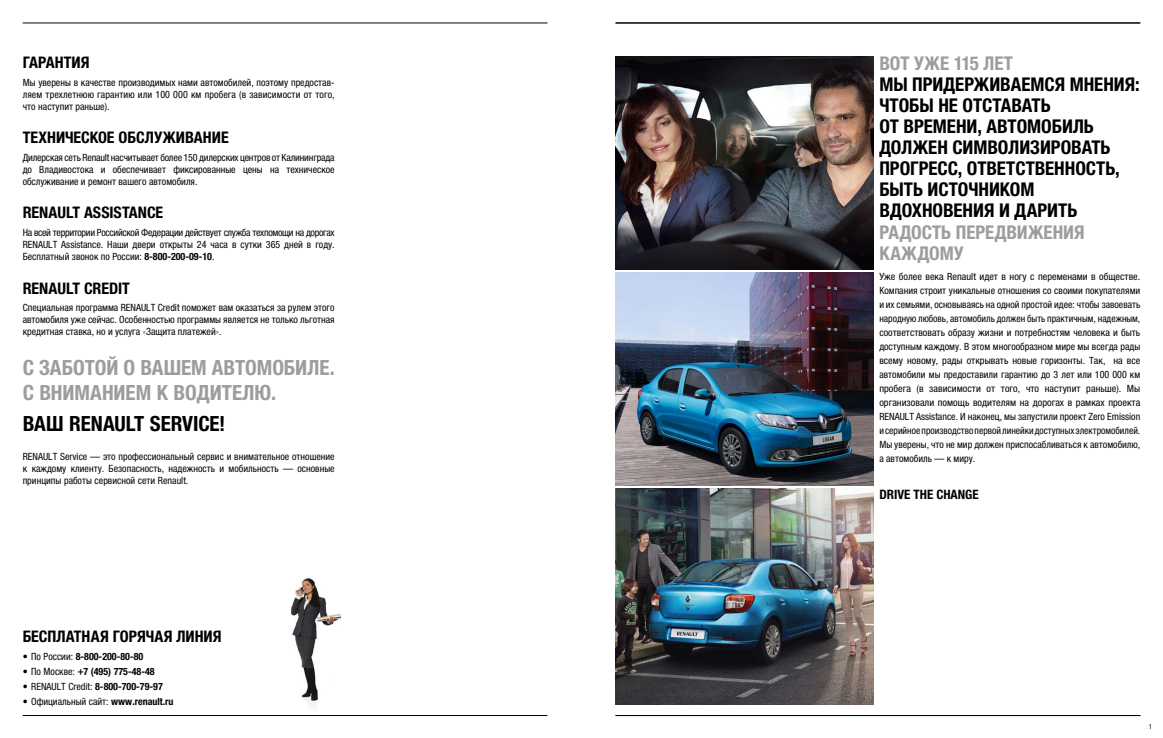
<style>
.page{position:relative;width:1163px;height:738px;background:#fff}
.page>*{position:absolute;margin:0;border:0;box-sizing:border-box;transform-origin:0 0}
.t1{font:700 condensed 21px/25.2px "Helvetica Neue LTCYR";letter-spacing:-.005em;color:#9d9d9c}
.t2{font:700 condensed 21px "Helvetica Neue LTCYR";letter-spacing:-.005em;color:#000}
.t3{font:700 condensed 19px/21px "Helvetica Neue LTCYR";letter-spacing:-.005em;color:#000}
.t4{font:700 condensed 19px/21px "Helvetica Neue LTCYR";color:#9d9d9c}
.t5{font:700 condensed 16px "Helvetica Neue LTCYR";color:#000}
.t6{font:700 condensed 13px "Helvetica Neue LTCYR";color:#000}
.t7{font:condensed 10px/14px "Helvetica Neue LTCYR";color:#000;text-align:justify}
.t8{font:700 condensed 10px "Helvetica Neue LTCYR";color:#000}
.t9{font:condensed 7px "Helvetica Neue LTCYR";color:#000}
.s1{font-weight:700}
.s2{font-weight:100}
.s3{font-weight:400}
</style>
<div class="page">
<hr style="left:615px;top:714px;width:525px;height:1px;background:#000">
<hr style="left:615px;top:23px;width:525px;height:1px;background:#000">
<img style="left:291px;top:578px;width:49px;height:127px">
<hr style="left:23px;top:714px;width:524px;height:1px;background:#000">
<hr style="left:23px;top:23px;width:524px;height:1px;background:#000">
<img style="left:615px;top:57px;width:258px;height:212px">
<img style="left:615px;top:272px;width:258px;height:213px">
<img style="left:615px;top:488px;width:258px;height:216px">
<h3 class="t5" style="left:23px;top:53px;width:68px">ГАРАНТИЯ</h3>
<p class="t7" style="left:23px;top:76px;width:313px;line-height:12px">Мы уверены в качестве производимых нами автомобилей, поэтому предостав&shy;ляем трехлетнюю гарантию или 100 000 км пробега (в зависимости от того, что наступит раньше).</p>
<h3 class="t5" style="left:23px;top:129px;width:207px">ТЕХНИЧЕСКОЕ ОБСЛУЖИВАНИЕ</h3>
<p class="t7" style="left:23px;top:151px;width:313px;line-height:12px">Дилерская сеть Renault насчитывает более 150 дилерских центров от Калининграда до Владивостока и обеспечивает фиксированные цены на техническое обслуживание и ремонт вашего автомобиля.</p>
<h3 class="t5" style="left:23px;top:204px;width:142px">RENAULT ASSISTANCE</h3>
<p class="t7" style="left:23px;top:226px;width:313px;line-height:12px">На всей территории Российской Федерации действует служба техпомощи на дорогах RENAULT Assistance. Наши двери открыты 24 часа в сутки 365 дней в году.<br>Бесплатный звонок по России: <span class="s1">8-800-200-09-10</span>.</p>
<h3 class="t5" style="left:23px;top:279px;width:109px">RENAULT CREDIT</h3>
<p class="t7" style="left:23px;top:301px;width:313px;line-height:12px">Специальная программа RENAULT Credit поможет вам оказаться за рулем этого автомобиля уже сейчас. Особенностью программы является не только льготная кредитная ставка, но и услуга <span class="s2">«</span>Защита платежей<span class="s2">»</span>.</p>
<h1 class="t1" style="left:23px;top:354px;width:313px">С ЗАБОТОЙ О ВАШЕМ АВТОМОБИЛЕ.<br>С ВНИМАНИЕМ К ВОДИТЕЛЮ.</h1>
<h1 class="t2" style="left:23px;top:411px;width:204px">ВАШ RENAULT SERVICE!</h1>
<p class="t7" style="left:23px;top:450px;width:313px;line-height:12px">RENAULT Service — это профессиональный сервис и внимательное отношение к каждому клиенту. Безопасность, надежность и мобильность — основные принципы работы сервисной сети Renault.</p>
<h3 class="t5" style="left:23px;top:627px;width:200px">БЕСПЛАТНАЯ ГОРЯЧАЯ ЛИНИЯ</h3>
<p class="t8" style="left:23px;top:650px;width:122px"><span class="s3">• По России:</span> 8-800-200-80-80</p>
<p class="t8" style="left:23px;top:665px;width:133px"><span class="s3">• По Москве:</span> +7 (495) 775-48-48</p>
<p class="t7" style="left:23px;top:678px;width:142px">• RENAULT Credit: <span class="s1">8-800-700-79-97</span></p>
<p class="t7" style="left:23px;top:693px;width:152px">• Официальный сайт: <span class="s1">www.renault.ru</span></p>
<h2 class="t4" style="left:879px;top:53px;width:135px">ВОТ УЖЕ 115 ЛЕТ</h2>
<h2 class="t3" style="left:879px;top:74px;width:262px">МЫ ПРИДЕРЖИВАЕМСЯ МНЕНИЯ:<br>ЧТОБЫ НЕ ОТСТАВАТЬ<br>ОТ ВРЕМЕНИ, АВТОМОБИЛЬ<br>ДОЛЖЕН СИМВОЛИЗИРОВАТЬ<br>ПРОГРЕСС, ОТВЕТСТВЕННОСТЬ,<br>БЫТЬ ИСТОЧНИКОМ<br>ВДОХНОВЕНИЯ И ДАРИТЬ</h2>
<h2 class="t4" style="left:879px;top:221px;width:207px">РАДОСТЬ ПЕРЕДВИЖЕНИЯ<br>КАЖДОМУ</h2>
<p class="t7" style="left:879px;top:269px;width:262px">Уже более века Renault идет в ногу с переменами в обществе.<br>Компания строит уникальные отношения со своими покупателями и их семьями, основываясь на одной простой идее: чтобы завоевать народную любовь, автомобиль должен быть практичным, надежным, соответствовать образу жизни и потребностям человека и быть доступным каждому. В этом многообразном мире мы всегда рады всему новому, рады открывать новые горизонты. Так, на все автомобили мы предоставили гарантию до 3 лет или 100 000 км пробега (в зависимости от того, что наступит раньше). Мы организовали помощь водителям на дорогах в рамках проекта RENAULT Assistance. И наконец, мы запустили проект Zero Emission и серийное производство первой линейкидоступных электромобилей.<br>Мы уверены, что не мир должен приспосабливаться к автомобилю, а автомобиль — к миру.</p>
<h3 class="t6" style="left:879px;top:487px;width:101px">DRIVE THE CHANGE</h3>
<p class="t9" style="left:1148px;top:722px;width:5px">1</p>
</div>
